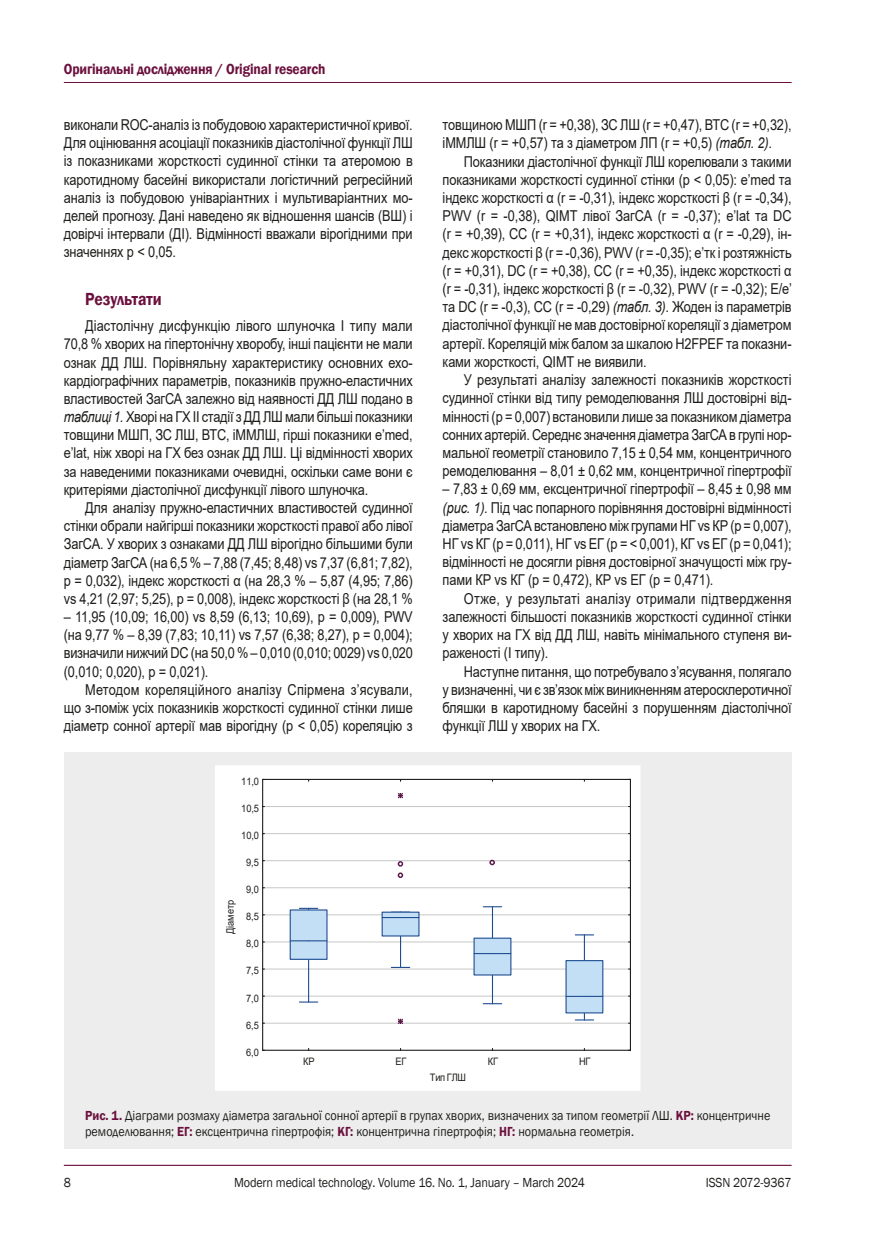
<style>
.page{position:relative;width:881px;height:1234px;background:#fff}
.page>*{position:absolute;margin:0;border:0;box-sizing:border-box;transform-origin:0 0}
.nazva{font:600 18px "Franklin Gothic";color:#6b103d;scale:.87 1}
.tecst{font:15px/18.1px "Arial";letter-spacing:-.01em;color:#1d1d1b;text-align:justify;scale:.85 1}
.tecst_1{font:15px/18.1px "Arial";letter-spacing:-.01em;color:#1d1d1b;text-align:justify;scale:.85 1}
.t1{font:600 15px "Franklin Gothic";letter-spacing:-.01em;color:#6b103d;scale:.9 1}
.t2{font:13.5px/16.2px "Franklin Gothic";color:#1d1d1b;scale:.9 1}
.t3{font:10.35px "Arial";letter-spacing:-.01em;color:#1d1d1b;scale:.9 1}
.s1{font-style:italic}
.s2{font-weight:600;color:#6b103d}
</style>
<div class="page">
<hr style="left:64px;top:1164px;width:727px;height:1px;background:#6b103d">
<hr style="left:64px;top:82px;width:727px;height:1px;background:#6b103d">
<div style="left:64px;top:752px;width:727px;height:396px;background:#ededed"></div>
<svg style="left:215px;top:765px;width:425px;height:326px;background:#f8f9fb"></svg>
<p class="t1" style="left:64px;top:59px;width:292px">Оригінальні дослідження / Original research</p>
<p class="tecst" style="left:64px;top:116px;width:412px">виконали ROC-аналіз із побудовою характеристичної кривої.<br>Для оцінювання асоціації показників діастолічної функції ЛШ із показниками жорсткості судинної стінки та атеромою в каротидному басейні використали логістичний регресійний аналіз із побудовою уніваріантних і мультиваріантних мо&shy;делей прогнозу. Дані наведено як відношення шансів (ВШ) і довірчі інтервали (ДІ). Відмінності вважали вірогідними при значеннях p &lt; 0,05.</p>
<p class="nazva" style="left:85px;top:287px;width:89px">Результати</p>
<p class="tecst_1" style="left:64px;top:317px;width:412px;text-indent:21px">Діастолічну дисфункцію лівого шлуночка І типу мали 70,8 % хворих на гіпертонічну хворобу, інші пацієнти не мали ознак ДД ЛШ. Порівняльну характеристику основних ехо&shy;кардіографічних параметрів, показників пружно-еластичних властивостей ЗагСА залежно від наявності ДД ЛШ подано в <span class="s1">таблиці 1.</span> Хворі на ГХ ІІ стадії з ДД ЛШ мали більші показники товщини МШП, ЗС ЛШ, ВТС, іММЛШ, гірші показники е’med, е’lat, ніж хворі на ГХ без ознак ДД ЛШ. Ці відмінності хворих за наведеними показниками очевидні, оскільки саме вони є критеріями діастолічної дисфункції лівого шлуночка.</p>
<p class="tecst" style="left:64px;top:498px;width:412px;text-indent:21px">Для аналізу пружно-еластичних властивостей судинної стінки обрали найгірші показники жорсткості правої або лівої ЗагСА. У хворих з ознаками ДД ЛШ вірогідно більшими були діаметр ЗагСА (на 6,5 % – 7,88 (7,45; 8,48) vs 7,37 (6,81; 7,82), p = 0,032), індекс жорсткості α (на 28,3 % – 5,87 (4,95; 7,86) vs 4,21 (2,97; 5,25), р = 0,008), індекс жорсткості β (на 28,1 %</p>
<p class="tecst" style="left:64px;top:607px;width:412px">– 11,95 (10,09; 16,00) vs 8,59 (6,13; 10,69), р = 0,009), PWV (на 9,77 % – 8,39 (7,83; 10,11) vs 7,57 (6,38; 8,27), р = 0,004); визначили нижчий DC (на 50,0 % – 0,010 (0,010; 0029) vs 0,020 (0,010; 0,020), р = 0,021).</p>
<p class="tecst" style="left:64px;top:680px;width:412px;text-indent:21px">Методом кореляційного аналізу Спірмена з’ясували, що з-поміж усіх показників жорсткості судинної стінки лише діаметр сонної артерії мав вірогідну (р &lt; 0,05) кореляцію з</p>
<p class="t3" style="left:241px;top:773px;width:22px">11,0</p>
<p class="t3" style="left:241px;top:801px;width:22px">10,5</p>
<p class="t3" style="left:241px;top:828px;width:22px">10,0</p>
<p class="t3" style="left:246px;top:855px;width:16px">9,5</p>
<p class="t3" style="left:223px;top:933px;width:39px;rotate:-90deg">Діаметр</p>
<p class="t3" style="left:246px;top:882px;width:16px">9,0</p>
<p class="t3" style="left:246px;top:909px;width:16px">8,5</p>
<p class="t3" style="left:246px;top:936px;width:16px">8,0</p>
<p class="t3" style="left:246px;top:963px;width:16px">7,5</p>
<p class="t3" style="left:246px;top:990px;width:16px">7,0</p>
<p class="t3" style="left:246px;top:1017px;width:16px">6,5</p>
<p class="tecst" style="left:442px;top:116px;width:412px">товщиною МШП (r = +0,38), ЗС ЛШ (r = +0,47), ВТС (r = +0,32), іММЛШ (r = +0,57) та з діаметром ЛП (r = +0,5) <span class="s1">(табл. 2).</span></p>
<p class="tecst" style="left:442px;top:152px;width:412px;text-indent:21px">Показники діастолічної функції ЛШ корелювали з такими показниками жорсткості судинної стінки (р &lt; 0,05): е’med та індекс жорсткості α (r = -0,31), індекс жорсткості β (r = -0,34), PWV (r = -0,38), QIMT лівої ЗагСА (r = -0,37); е’lat та DC (r = +0,39), CC (r = +0,31), індекс жорсткості α (r = -0,29), ін&shy;декс жорсткості β (r = -0,36), PWV (r = -0,35); е’тк і розтяжність (r = +0,31), DC (r = +0,38), CC (r = +0,35), індекс жорсткості α (r = -0,31), індекс жорсткості β (r = -0,32), PWV (r = -0,32); E/e’ та DC (r = -0,3), CC (r = -0,29) <span class="s1">(табл. 3).</span> Жоден із параметрів діастолічної функції не мав достовірної кореляції з діаметром артерії. Кореляцій між балом за шкалою H2FPEF та показни&shy;ками жорсткості, QIMT не виявили.</p>
<p class="tecst" style="left:442px;top:370px;width:412px;text-indent:21px">У результаті аналізу залежності показників жорсткості судинної стінки від типу ремоделювання ЛШ достовірні від&shy;мінності (р = 0,007) встановили лише за показником діаметра сонних артерій. Середнє значення діаметра ЗагСА в групі нор&shy;мальної геометрії становило 7,15 ± 0,54 мм, концентричного ремоделювання – 8,01 ± 0,62 мм, концентричної гіпертрофії</p>
<p class="tecst" style="left:442px;top:480px;width:412px">– 7,83 ± 0,69 мм, ексцентричної гіпертрофії – 8,45 ± 0,98 мм <span class="s1">(рис. 1).</span> Під час попарного порівняння достовірні відмінності діаметра ЗагСА встановлено між групами НГ vs КР (р = 0,007), НГ vs КГ (р = 0,011), НГ vs ЕГ (р = &lt; 0,001), КГ vs ЕГ (р = 0,041); відмінності не досягли рівня достовірної значущості між гру&shy;пами КР vs КГ (р = 0,472), КР vs ЕГ (р = 0,471).</p>
<p class="tecst" style="left:442px;top:589px;width:412px;text-indent:21px">Отже, у результаті аналізу отримали підтвердження залежності більшості показників жорсткості судинної стінки у хворих на ГХ від ДД ЛШ, навіть мінімального ступеня ви&shy;раженості (І типу).</p>
<p class="tecst" style="left:442px;top:662px;width:412px;text-indent:21px">Наступне питання, що потребувало з’ясування, полягало у визначенні, чи є зв’язок між виникненням атеросклеротичної бляшки в каротидному басейні з порушенням діастолічної функції ЛШ у хворих на ГХ.</p>
<p class="t3" style="left:246px;top:1044px;width:16px">6,0</p>
<p class="t3" style="left:303px;top:1054px;width:14px">КР</p>
<p class="t3" style="left:395px;top:1054px;width:14px">ЕГ</p>
<p class="t3" style="left:487px;top:1054px;width:13px">КГ</p>
<p class="t3" style="left:579px;top:1054px;width:14px">НГ</p>
<p class="t3" style="left:429px;top:1069px;width:42px">Тип ГЛШ</p>
<p class="t2" style="left:85px;top:1107px;width:762px"><span class="s2">Рис. 1.</span> Діаграми розмаху діаметра загальної сонної артерії в групах хворих, визначених за типом геометрії ЛШ. <span class="s2">КР:</span> концентричне ремоделювання; <span class="s2">ЕГ:</span> ексцентрична гіпертрофія; <span class="s2">КГ:</span> концентрична гіпертрофія; <span class="s2">НГ:</span> нормальна геометрія.</p>
<p class="t2" style="left:64px;top:1174px;width:9px">8</p>
<p class="t2" style="left:234px;top:1174px;width:391px">Modern medical technology. Volume 16. No. 1, January – March 2024</p>
<p class="t2" style="left:705px;top:1174px;width:97px">ISSN 2072-9367</p>
</div>
